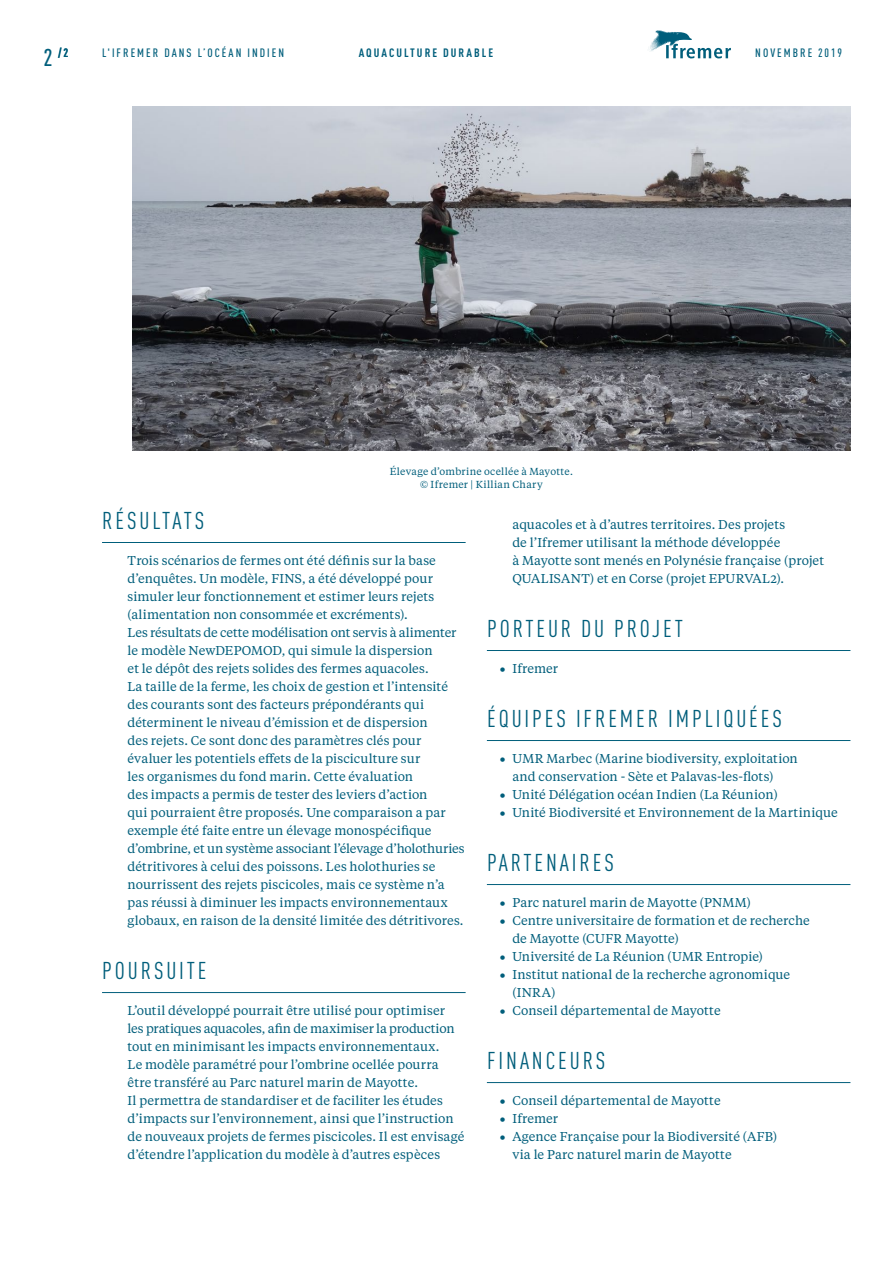
<style>
.page{position:relative;width:893px;height:1263px;background:#fff}
.page>*{position:absolute;margin:0;border:0;box-sizing:border-box;transform-origin:0 0}
.t1{font:condensed 24px "DIN Pro";letter-spacing:.12em;color:#005e7b}
.t2{font:12.75px/18px "Tiempos Text";letter-spacing:.005em;color:#005e7b}
.t3{font:500 condensed 12px "DIN Pro";letter-spacing:.17em;color:#005e7b}
.t4{font:700 condensed 12px "DIN Pro";letter-spacing:.17em;color:#005e7b}
.t5{font:10.2px/12.8px "Tiempos Text";letter-spacing:.025em;color:#005e7b;text-align:center}
.s1{font-weight:500;font-size:24px}
.s2{font-size:18px}
</style>
<div class="page">
<svg style="left:650px;top:30px;width:81px;height:28px"></svg>
<hr style="left:102px;top:542px;width:364px;height:1px;background:#005e7b">
<hr style="left:102px;top:992px;width:364px;height:1px;background:#005e7b">
<hr style="left:487px;top:650px;width:363px;height:1px;background:#005e7b">
<hr style="left:487px;top:740px;width:363px;height:1px;background:#005e7b">
<hr style="left:487px;top:884px;width:363px;height:1px;background:#005e7b">
<hr style="left:487px;top:1082px;width:363px;height:1px;background:#005e7b">
<img style="left:133px;top:106px;width:717px;height:345px">
<p class="t4" style="left:43px;top:44px;width:27px"><span class="s1">2</span> /2</p>
<p class="t3" style="left:102px;top:44px;width:184px">L'IFREMER DANS L’OCÉAN INDIEN</p>
<p class="t4" style="left:359px;top:44px;width:130px">AQUACULTURE DURABLE</p>
<p class="t3" style="left:755px;top:44px;width:88px">NOVEMBRE 2019</p>
<p class="t5" style="left:390px;top:465px;width:185px">Élevage d’ombrine ocellée à Mayotte. © Ifremer | Killian Chary</p>
<h1 class="t1" style="left:102px;top:504px;width:103px">RÉSULTATS</h1>
<p class="t2" style="left:128px;top:551px;width:338px">Trois scénarios de fermes ont été définis sur la base d’enquêtes. Un modèle, FINS, a été développé pour simuler leur fonctionnement et estimer leurs rejets (alimentation non consommée et excréments).<br>Les résultats de cette modélisation ont servis à alimenter le modèle NewDEPOMOD, qui simule la dispersion<br>et le dépôt des rejets solides des fermes aquacoles.<br>La taille de la ferme, les choix de gestion et l’intensité des courants sont des facteurs prépondérants qui déterminent le niveau d’émission et de dispersion<br>des rejets. Ce sont donc des paramètres clés pour évaluer les potentiels effets de la pisciculture sur<br>les organismes du fond marin. Cette évaluation<br>des impacts a permis de tester des leviers d’action<br>qui pourraient être proposés. Une comparaison a par exemple été faite entre un élevage monospécifique d’ombrine, et un système associant l’élevage d’holothuries détritivores à celui des poissons. Les holothuries se nourrissent des rejets piscicoles, mais ce système n’a pas réussi à diminuer les impacts environnementaux globaux, en raison de la densité limitée des détritivores.</p>
<h1 class="t1" style="left:102px;top:954px;width:106px">POURSUITE</h1>
<p class="t2" style="left:128px;top:1001px;width:338px">L’outil développé pourrait être utilisé pour optimiser les pratiques aquacoles, afin de maximiser la production tout en minimisant les impacts environnementaux.<br>Le modèle paramétré pour l’ombrine ocellée pourra être transféré au Parc naturel marin de Mayotte.<br>Il permettra de standardiser et de faciliter les études d’impacts sur l’environnement, ainsi que l’instruction de nouveaux projets de fermes piscicoles. Il est envisagé d’étendre l’application du modèle à d’autres espèces</p>
<p class="t2" style="left:512px;top:515px;width:313px">aquacoles et à d’autres territoires. Des projets<br>de l’Ifremer utilisant la méthode développée<br>à Mayotte sont menés en Polynésie française (projet QUALISANT) et en Corse (projet EPURVAL2).</p>
<h1 class="t1" style="left:487px;top:612px;width:197px">PORTEUR DU PROJET</h1>
<p class="t2" style="left:500px;top:659px;width:60px"><span class="s2">•</span> Ifremer</p>
<h1 class="t1" style="left:487px;top:702px;width:296px">ÉQUIPES IFREMER IMPLIQUÉES</h1>
<p class="t2" style="left:512px;top:749px;width:287px;text-indent:-13px"><span class="s2">•</span> UMR Marbec (Marine biodiversity, exploitation and conservation - Sète et Palavas-les-flots)</p>
<p class="t2" style="left:500px;top:785px;width:280px"><span class="s2">•</span> Unité Délégation océan Indien (La Réunion)</p>
<p class="t2" style="left:500px;top:803px;width:340px"><span class="s2">•</span> Unité Biodiversité et Environnement de la Martinique</p>
<h1 class="t1" style="left:487px;top:846px;width:128px">PARTENAIRES</h1>
<p class="t2" style="left:500px;top:893px;width:253px"><span class="s2">•</span> Parc naturel marin de Mayotte (PNMM)</p>
<p class="t2" style="left:512px;top:911px;width:299px;text-indent:-13px"><span class="s2">•</span> Centre universitaire de formation et de recherche de Mayotte (CUFR Mayotte)</p>
<p class="t2" style="left:500px;top:947px;width:265px"><span class="s2">•</span> Université de La Réunion (UMR Entropie)</p>
<p class="t2" style="left:512px;top:965px;width:279px;text-indent:-13px"><span class="s2">•</span> Institut national de la recherche agronomique (INRA)</p>
<p class="t2" style="left:500px;top:1001px;width:223px"><span class="s2">•</span> Conseil départemental de Mayotte</p>
<h1 class="t1" style="left:487px;top:1044px;width:120px">FINANCEURS</h1>
<p class="t2" style="left:500px;top:1091px;width:223px"><span class="s2">•</span> Conseil départemental de Mayotte</p>
<p class="t2" style="left:500px;top:1109px;width:60px"><span class="s2">•</span> Ifremer</p>
<p class="t2" style="left:512px;top:1127px;width:266px;text-indent:-13px"><span class="s2">•</span> Agence Française pour la Biodiversité (AFB) via le Parc naturel marin de Mayotte</p>
</div>
